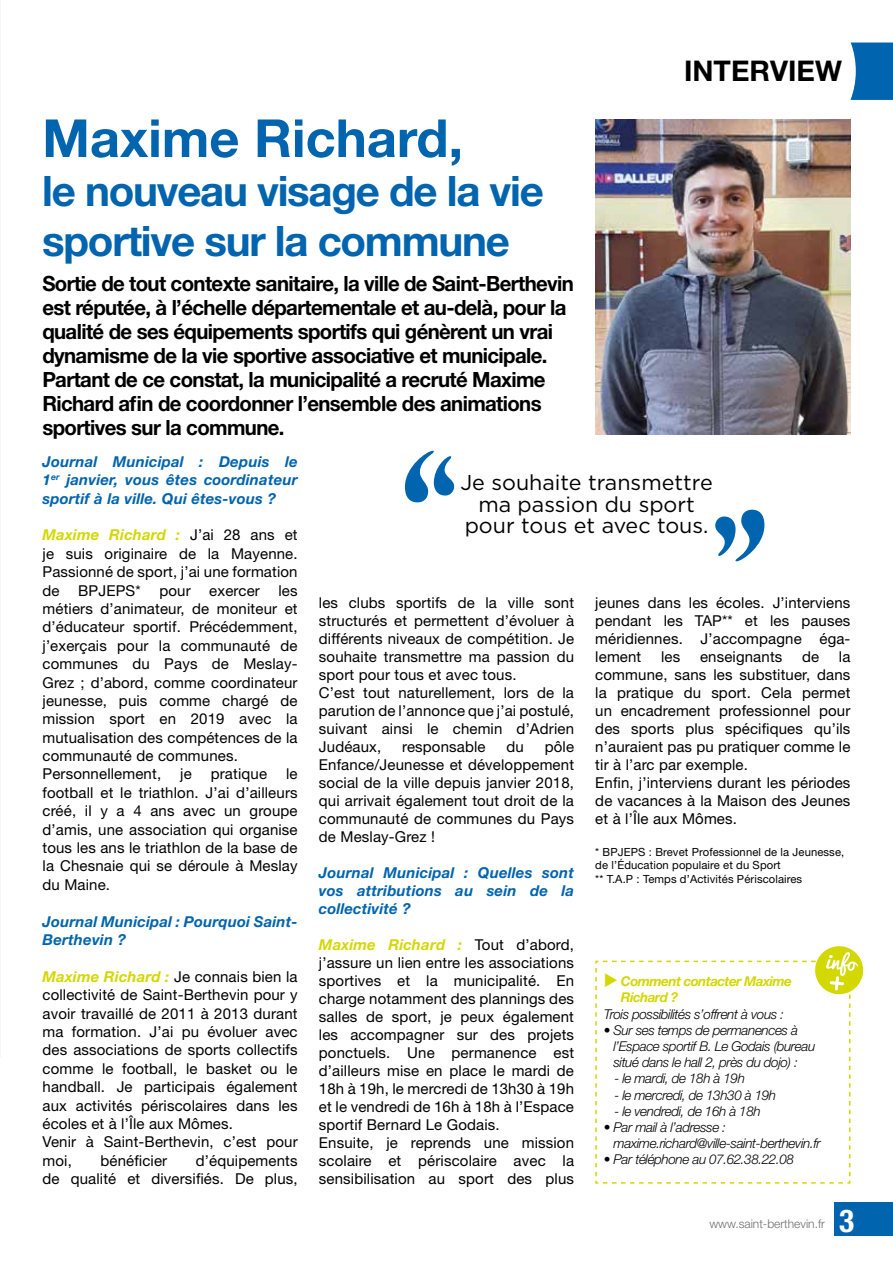
<style>
.page{position:relative;width:893px;height:1263px;background:#fff}
.page>*{position:absolute;margin:0;border:0;box-sizing:border-box;transform-origin:0 0}
.t1{font:700 52.5px "Helvetica Neue LT Std";color:#0064ae}
.t2{font:700 42px/49.5px "Helvetica Neue LT Std";letter-spacing:-.03em;color:#0064ae}
.t3{font:700 condensed 31.5px "Helvetica Neue";color:#fff}
.t4{font:700 28.5px "Helvetica Neue LT Std";color:#000}
.t5{font:21.45px/21.5px "Gotham";color:#000;text-align:center}
.t6{font:700 21px/24px "Helvetica Neue LT Std";letter-spacing:-.03em;color:#000}
.t7{font:15px/18px "Helvetica Neue LT Std";letter-spacing:.01em;color:#000}
.t8{font:italic 700 15px/18.5px "Helvetica Neue LT Std";letter-spacing:.01em;color:#0064ae;text-align:justify}
.t9{font:italic 300 13.5px/16.2px "Helvetica Neue LT Std";letter-spacing:-.03em;color:#000}
.t10{font:italic 700 13.5px/16.2px "Helvetica Neue LT Std";letter-spacing:-.04em;color:#d3d800}
.t11{font:300 12px "Helvetica Neue LT Std";color:#706f6f}
.t12{font:11.25px/13.5px "Helvetica Neue LT Std";letter-spacing:.01em;color:#000}
.s1{font-weight:700;font-style:italic;color:#d3d800}
</style>
<div class="page">
<svg style="left:850px;top:43px;width:43px;height:57px;background:#1872b5"></svg>
<img style="left:595px;top:119px;width:255px;height:316px">
<svg style="left:405px;top:451px;width:49px;height:51px"></svg>
<svg style="left:715px;top:510px;width:49px;height:51px"></svg>
<svg style="left:595px;top:946px;width:269px;height:238px"></svg>
<div style="left:835px;top:1202px;width:58px;height:34px;background:#0064ae"></div>
<h1 class="t1" style="left:42px;top:106px;width:422px">Maxime Richard,</h1>
<h2 class="t2" style="left:42px;top:166px;width:503px">le nouveau visage de la vie sportive sur la commune</h2>
<p class="t6" style="left:42px;top:271px;width:533px">Sortie de tout contexte sanitaire, la ville de Saint-Berthevin est réputée, à l’échelle départementale et au-delà, pour la qualité de ses équipements sportifs qui génèrent un vrai dynamisme de la vie sportive associative et municipale.<br>Partant de ce constat, la municipalité a recruté Maxime Richard afin de coordonner l’ensemble des animations sportives sur la commune.</p>
<h3 class="t4" style="left:684px;top:54px;width:159px">INTERVIEW</h3>
<p class="t8" style="left:43px;top:452px;width:257px">Journal Municipal : Depuis le 1<sup>er</sup> janvier, vous êtes coordinateur sportif à la ville. Qui êtes-vous ?</p>
<p class="t7" style="left:43px;top:526px;width:257px;line-height:18.5px"><span class="s1">Maxime Richard :</span> J’ai 28 ans et je suis originaire de la Mayenne.<br>Passionné de sport, j’ai une formation de BPJEPS* pour exercer les métiers d’animateur, de moniteur et d’éducateur sportif. Précédemment, j’exerçais pour la communauté de communes du Pays de Meslay-<br>Grez ; d’abord, comme coordinateur jeunesse, puis comme chargé de mission sport en 2019 avec la mutualisation des compétences de la communauté de communes.<br>Personnellement,</p>
<p class="t7" style="left:43px;top:765px;width:257px;line-height:18.5px;text-align:justify;text-indent:244px">le football et le triathlon. J’ai d’ailleurs créé, il y a 4 ans avec un groupe d’amis, une association qui organise tous les ans le triathlon de la base de la Chesnaie qui se déroule à Meslay du Maine.</p>
<p class="t8" style="left:43px;top:912px;width:257px">Journal Municipal : Pourquoi Saint-<br>Berthevin ?</p>
<p class="t7" style="left:43px;top:967px;width:257px;line-height:18.5px"><span class="s1">Maxime Richard :</span> Je connais bien la collectivité de Saint-Berthevin pour y avoir travaillé de 2011 à 2013 durant ma formation. J’ai pu évoluer avec des associations de sports collectifs comme le football, le basket ou le handball. Je participais également aux activités périscolaires dans les écoles et à l’Île aux Mômes.<br>Venir à Saint-Berthevin, c’est pour moi,</p>
<p class="t7" style="left:180px;top:765px;width:13px">je</p>
<p class="t7" style="left:211px;top:765px;width:58px">pratique</p>
<p class="t7" style="left:43px;top:1151px;width:257px;line-height:18.5px;text-align:right">d’équipements<br>de qualité et diversifiés. De plus,</p>
<p class="t7" style="left:100px;top:1151px;width:68px">bénéficier</p>
<h3 class="t5" style="left:460px;top:472px;width:254px">Je souhaite transmettre ma passion du sport pour tous et avec tous.</h3>
<p class="t7" style="left:319px;top:594px;width:257px">les clubs sportifs de la ville sont structurés et permettent d’évoluer à différents niveaux de compétition. Je souhaite transmettre ma passion du sport pour tous et avec tous.<br>C’est tout naturellement, lors de la parution de l’annonce que j’ai postulé, suivant ainsi le chemin d’Adrien<br>Judéaux,</p>
<p class="t7" style="left:319px;top:738px;width:257px;text-align:justify;text-indent:226px">pôle Enfance/Jeunesse et développement social de la ville depuis janvier 2018, qui arrivait également tout droit de la communauté de communes du Pays de Meslay-Grez !</p>
<p class="t8" style="left:319px;top:863px;width:257px;line-height:18px">Journal Municipal : Quelles sont vos attributions au sein de la collectivité ?</p>
<p class="t7" style="left:319px;top:936px;width:257px"><span class="s1">Maxime Richard :</span> Tout d’abord, j’assure un lien entre les associations sportives et la municipalité. En charge notamment des plannings des salles de sport, je peux également les accompagner sur des projets ponctuels. Une permanence est d’ailleurs mise en place le mardi de 18h à 19h, le mercredi de 13h30 à 19h et le vendredi de 16h à 18h à l’Espace sportif Bernard Le Godais.<br>Ensuite, je reprends une mission scolaire et périscolaire avec la sensibilisation au sport des plus</p>
<p class="t7" style="left:402px;top:738px;width:85px">responsable</p>
<p class="t7" style="left:506px;top:738px;width:19px">du</p>
<p class="t7" style="left:595px;top:594px;width:257px;text-align:justify">jeunes dans les écoles. J’interviens pendant les TAP** et les pauses méridiennes. J’accompagne éga&shy;lement</p>
<p class="t7" style="left:595px;top:648px;width:257px;text-indent:244px">la commune, sans les substituer, dans la pratique du sport. Cela permet un encadrement professionnel pour des sports plus spécifiques qu’ils n’auraient pas pu pratiquer comme le tir à l’arc par exemple.<br>Enfin, j’interviens durant les périodes de vacances à la Maison des Jeunes et à l’Île aux Mômes.</p>
<p class="t12" style="left:595px;top:845px;width:250px">* BPJEPS : Brevet Professionnel de la Jeunesse, de l’Éducation populaire et du Sport<br>** T.A.P : Temps d’Activités Périscolaires</p>
<p class="t7" style="left:661px;top:648px;width:21px">les</p>
<p class="t7" style="left:700px;top:648px;width:84px">enseignants</p>
<p class="t7" style="left:802px;top:648px;width:19px">de</p>
<p class="t10" style="left:621px;top:973px;width:173px;text-indent:-17px">◆ Comment contacter Maxime<br>Richard ?</p>
<p class="t9" style="left:604px;top:1005px;width:182px">Trois possibilités s’offrent à vous :</p>
<p class="t9" style="left:613px;top:1022px;width:203px;text-indent:-10px">• Sur ses temps de permanences à l’Espace sportif B. Le Godais (bureau situé dans le hall 2, près du dojo) :</p>
<p class="t9" style="left:614px;top:1070px;width:132px">- le mardi, de 18h à 19h</p>
<p class="t9" style="left:614px;top:1086px;width:163px">- le mercredi, de 13h30 à 19h</p>
<p class="t9" style="left:614px;top:1103px;width:148px">- le vendredi, de 16h à 18h</p>
<p class="t9" style="left:613px;top:1119px;width:209px;text-indent:-10px">• Par mail à l’adresse : maxime.richard@ville-saint-berthevin.fr</p>
<p class="t9" style="left:604px;top:1151px;width:192px">• Par téléphone au 07.62.38.22.08</p>
<p class="t11" style="left:709px;top:1216px;width:117px">www.saint-berthevin.fr</p>
<h3 class="t3" style="left:839px;top:1201px;width:17px">3</h3>
</div>
